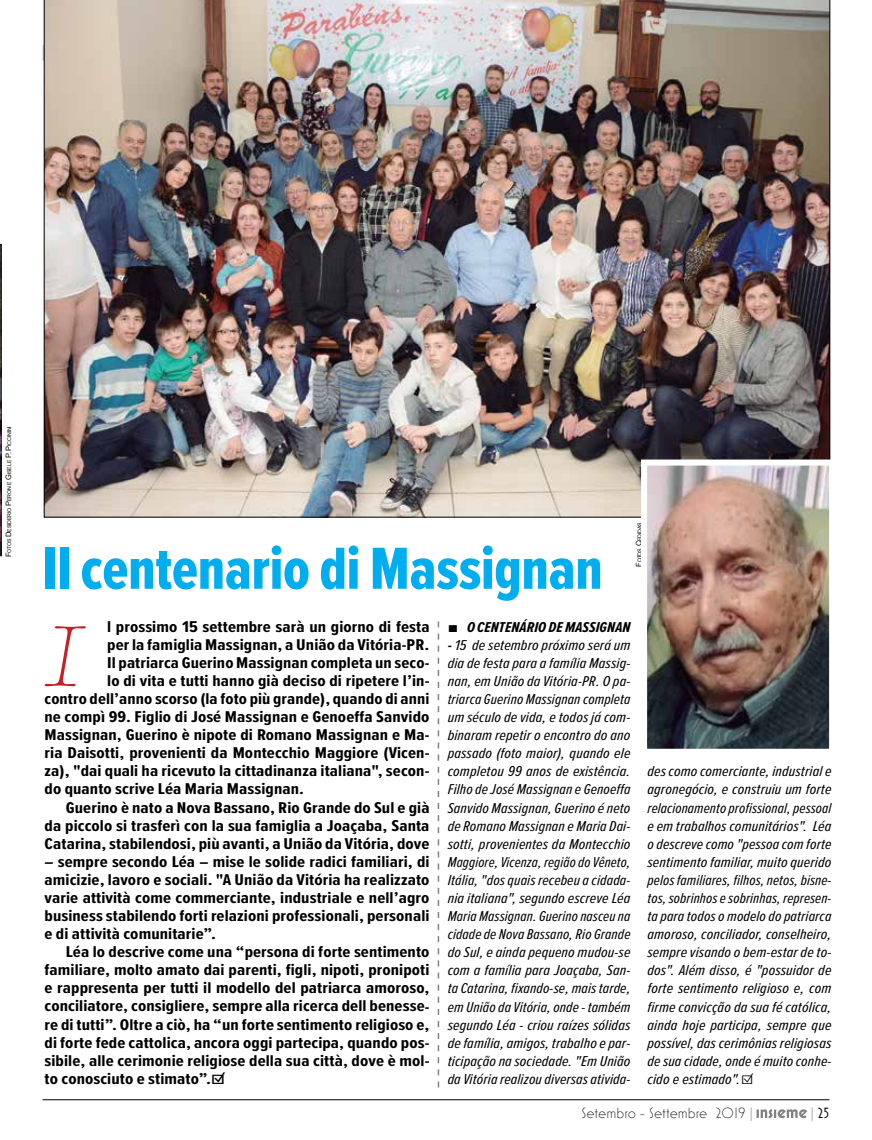
<style>
.page{position:relative;width:872px;height:1140px;background:#fff}
.page>*{position:absolute;margin:0;border:0;box-sizing:border-box;transform-origin:0 0}
.t1{font:italic 300 88.95px "American Typewriter";color:#c52026;scale:1.22 1}
.t2{font:61.5px "Proxima Nova Ex Cn Extrabld";color:#00aeef}
.t3{font:700 16.2px/18.1px "Proxima Nova Ex Cn";letter-spacing:.005em;color:#000;text-align:justify;scale:1.22 1}
.t4{font:700 16.2px "Proxima Nova Ex Cn";letter-spacing:.005em;color:#000;scale:1.21 1}
.t5{font:300 15px "Mostra Nuova";color:#000}
.t6{font:15px "Mostra Nuova";color:#000}
.t7{font:italic 14.85px/18.1px "Proxima Nova Ex Cn";letter-spacing:.005em;color:#000;text-align:justify;scale:1.17 1}
.t8{font:italic 14.85px/18.1px "Proxima Nova Ex Cn";letter-spacing:.005em;color:#000;text-align:justify;scale:1.16 1}
.t9{font:italic 700 14.85px "Proxima Nova Ex Cn";letter-spacing:.005em;color:#000;scale:1.12 1}
.t10{font:5.25px "Arial";letter-spacing:-.035em;color:#000}
.s1{font-size:7.5px}
.s2{font-family:"Arial";font-weight:400;font-style:normal}
.s3{font-weight:700}
.s4{font-family:"Times New Roman";font-weight:400;color:#808285}
.s5{font-family:"Times New Roman";color:#808285}
</style>
<div class="page">
<svg style="left:756px;top:1109px;width:51px;height:9px"></svg>
<hr style="left:43px;top:1099px;width:786px;height:1px;background:#000">
<img style="left:44px;top:0;width:786px;height:517px">
<svg style="left:438px;top:621px;width:1px;height:466px"></svg>
<svg style="left:0;top:244px;width:2px;height:313px"></svg>
<img style="left:648px;top:466px;width:180px;height:282px">
<div style="left:641px;top:459px;width:194px;height:296px;border:6px solid #fff"></div>
<p class="t10" style="left:6px;top:557px;width:133px;rotate:-90deg"><span class="s1">F</span>otos <span class="s1">D</span>esiderio <span class="s1">P</span>eron e <span class="s1">G</span>isele <span class="s1">P. P</span>iccinini</p>
<p class="t10" style="left:636px;top:566px;width:46px;rotate:-90deg"><span class="s1">F</span>otos <span class="s1">C</span>edidas</p>
<h2 class="t2" style="left:43px;top:523px;width:561px">Il centenario di Massignan</h2>
<h1 class="t1" style="left:41px;top:591px;width:50px">I</h1>
<p class="t3" style="left:107px;top:617px;width:266px">l prossimo 15 settembre sarà un giorno di festa</p>
<p class="t9" style="left:448px;top:616px;width:165px"><span class="s2">■</span> O CENTENÁRIO DE MASSIGNAN</p>
<p class="t7" style="left:448px;top:635px;width:158px"><span class="s3">-</span> 15 de setembro próximo será um dia de festa para a família Massig&shy;nan, em União da Vitória-PR. O pa&shy;triarca Guerino Massignan completa um século de vida, e todos já com&shy;binaram repetir o encontro do ano passado (foto maior), quando ele completou 99 anos de existência.<br>Filho de José Massignan e Genoeffa Sanvido Massignan, Guerino é neto de Romano Massignan e Maria Dai&shy;sotti, provenientes da Montecchio Maggiore, Vicenza, região do Vêneto, Itália, "dos quais recebeu a cidada&shy;nia italiana", segundo escreve Léa Maria Massignan. Guerino nasceu na cidade de Nova Bassano, Rio Grande do Sul, e ainda pequeno mudou-se com a família para Joaçaba, San&shy;ta Catarina, fixando-se, mais tarde, em União da Vitória, onde - também segundo Léa - criou raízes sólidas de família, amigos, trabalho e par&shy;ticipação na sociedade. "Em União da Vitória realizou diversas ativida-</p>
<p class="t3" style="left:107px;top:635px;width:266px">per la famiglia Massignan, a União da Vitória-PR.</p>
<p class="t4" style="left:107px;top:650px;width:268px">Il patriarca Guerino Massignan completa un seco-</p>
<p class="t3" style="left:107px;top:671px;width:266px">lo di vita e tutti hanno già deciso di ripetere l’in-</p>
<p class="t4" style="left:45px;top:687px;width:320px">contro dell’anno scorso (la foto più grande), quando di anni</p>
<p class="t3" style="left:45px;top:707px;width:317px">ne compì 99. Figlio di José Massignan e Genoeffa Sanvido</p>
<p class="t3" style="left:45px;top:725px;width:317px">Massignan, Guerino è nipote di Romano Massignan e Ma-</p>
<p class="t3" style="left:45px;top:743px;width:317px">ria Daisotti, provenienti da Montecchio Maggiore (Vicen-</p>
<p class="t3" style="left:45px;top:761px;width:317px">za), "dai quali ha ricevuto la cittadinanza italiana", secon-</p>
<p class="t3" style="left:45px;top:779px;width:214px">do quanto scrive Léa Maria Massignan.</p>
<p class="t3" style="left:66px;top:797px;width:300px">Guerino è nato a Nova Bassano, Rio Grande do Sul e già</p>
<p class="t3" style="left:45px;top:815px;width:317px">da piccolo si trasferì con la sua famiglia a Joaçaba, Santa</p>
<p class="t3" style="left:45px;top:834px;width:317px">Catarina, stabilendosi, più avanti, a União da Vitória, dove</p>
<p class="t3" style="left:45px;top:852px;width:317px">– sempre secondo Léa – mise le solide radici familiari, di amicizie, lavoro e sociali. "A União da Vitória ha realizzato varie attività come commerciante, industriale e nell’agro business stabilendo forti relazioni professionali, personali e di attività comunitarie”.</p>
<p class="t3" style="left:45px;top:942px;width:317px;text-indent:21px">Léa lo descrive come una “persona di forte sentimento familiare, molto amato dai parenti, figli, nipoti, pronipoti e rappresenta per tutti il modello del patriarca amoroso, conciliatore, consigliere, sempre alla ricerca dell benesse&shy;re di tutti”. Oltre a ciò, ha “un forte sentimento religioso e, di forte fede cattolica, ancora oggi partecipa, quando pos&shy;sibile, alle cerimonie religiose della sua città, dove è mol&shy;to conosciuto e stimato”.☑</p>
<p class="t8" style="left:647px;top:761px;width:160px">des como comerciante, industrial e agronegócio, e construiu um forte relacionamento profissional, pessoal e em trabalhos comunitários". Léa o descreve como "pessoa com forte sentimento familiar, muito querido pelos familiares, filhos, netos, bisne&shy;tos, sobrinhos e sobrinhas, represen&shy;ta para todos o modelo do patriarca amoroso, conciliador, conselheiro, sempre visando o bem-estar de to&shy;dos". Além disso, é "possuidor de forte sentimento religioso e, com firme convicção da sua fé católica, ainda hoje participa, sempre que possível, das cerimônias religiosas de sua cidade, onde é muito conhe&shy;cido e estimado".☑</p>
<p class="t5" style="left:581px;top:1104px;width:173px">Setembro - Settembre 2019 <span class="s4">|</span></p>
<p class="t6" style="left:811px;top:1104px;width:20px"><span class="s5">|</span> 25</p>
</div>
